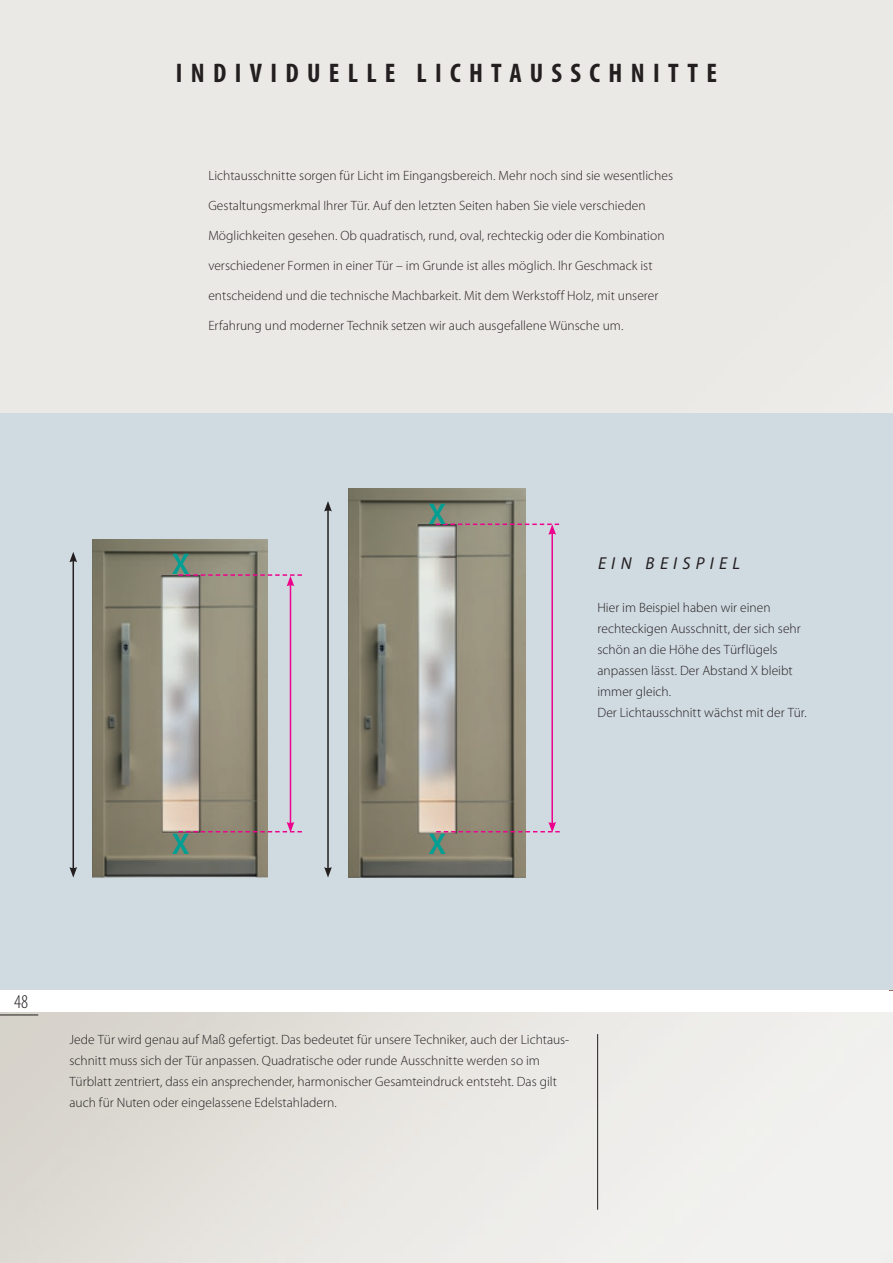
<style>
.page{position:relative;width:893px;height:1263px;background:#fff}
.page>*{position:absolute;margin:0;border:0;box-sizing:border-box;transform-origin:0 0}
.t1{font:600 30px "Myriad Pro";color:#009f94}
.t2{font:700 condensed 27px "Myriad Pro";letter-spacing:.31em;color:#231f20}
.t3{font:300 condensed 19.5px "Myriad Pro";color:#231f20}
.t4{font:italic 17.25px "Myriad Pro";letter-spacing:.3em;color:#231f20}
.t5{font:300 13.5px/21px "Myriad Pro";color:#231f20}
</style>
<div class="page">
<hr style="left:597px;top:1034px;width:1px;height:176px;background:#231f20">
<div style="left:0;top:413px;width:893px;height:576px;background:#d0dae1"></div>
<img style="left:93px;top:539px;width:174px;height:338px">
<img style="left:349px;top:488px;width:176px;height:389px">
<hr style="left:73px;top:560px;width:1px;height:309px;background:#231f20">
<svg style="left:69px;top:552px;width:8px;height:10px"></svg>
<svg style="left:69px;top:867px;width:8px;height:10px"></svg>
<hr style="left:290px;top:584px;width:1px;height:240px;background:#ed028c">
<hr style="left:551px;top:532px;width:2px;height:292px;background:#ed028c">
<hr style="left:327px;top:509px;width:2px;height:360px;background:#231f20">
<svg style="left:324px;top:501px;width:8px;height:10px"></svg>
<svg style="left:324px;top:867px;width:8px;height:10px"></svg>
<svg style="left:178px;top:574px;width:124px;height:12px"></svg>
<svg style="left:436px;top:523px;width:123px;height:12px"></svg>
<svg style="left:178px;top:822px;width:124px;height:10px"></svg>
<svg style="left:436px;top:822px;width:124px;height:10px"></svg>
<hr style="left:0;top:1015px;width:38px;height:1px;background:#231f20">
<p class="t2" style="left:176px;top:56px;width:543px">INDIVIDUELLE LICHTAUSSCHNITTE</p>
<p class="t5" style="left:208px;top:165px;width:466px">Lichtausschnitte sorgen für Licht im Eingangsbereich. Mehr noch sind sie wesentliches</p>
<p class="t5" style="left:208px;top:195px;width:439px">Gestaltungsmerkmal Ihrer Tür. Auf den letzten Seiten haben Sie viele verschieden</p>
<p class="t5" style="left:208px;top:225px;width:458px">Möglichkeiten gesehen. Ob quadratisch, rund, oval, rechteckig oder die Kombination</p>
<p class="t5" style="left:208px;top:255px;width:446px">verschiedener Formen in einer Tür – im Grunde ist alles möglich. Ihr Geschmack ist</p>
<p class="t5" style="left:208px;top:285px;width:451px">entscheidend und die technische Machbarkeit. Mit dem Werkstoff Holz, mit unserer</p>
<p class="t5" style="left:208px;top:315px;width:416px">Erfahrung und moderner Technik setzen wir auch ausgefallene Wünsche um.</p>
<p class="t1" style="left:172px;top:545px;width:19px">X</p>
<p class="t1" style="left:428px;top:494px;width:19px">X</p>
<p class="t1" style="left:172px;top:825px;width:19px">X</p>
<p class="t1" style="left:428px;top:825px;width:19px">X</p>
<p class="t4" style="left:598px;top:552px;width:144px">EIN BEISPIEL</p>
<p class="t5" style="left:597px;top:596px;width:205px">Hier im Beispiel haben wir einen rechteckigen Ausschnitt, der sich sehr schön an die Höhe des Türflügels anpassen lässt. Der Abstand X bleibt immer gleich.</p>
<p class="t5" style="left:597px;top:701px;width:211px">Der Lichtausschnitt wächst mit der Tür.</p>
<h3 class="t3" style="left:14px;top:990px;width:16px">48</h3>
<p class="t5" style="left:69px;top:1029px;width:501px">Jede Tür wird genau auf Maß gefertigt. Das bedeutet für unsere Techniker, auch der Lichtaus&shy;schnitt muss sich der Tür anpassen. Quadratische oder runde Ausschnitte werden so im Türblatt zentriert, dass ein ansprechender, harmonischer Gesamteindruck entsteht. Das gilt auch für Nuten oder eingelassene Edelstahladern.</p>
</div>
